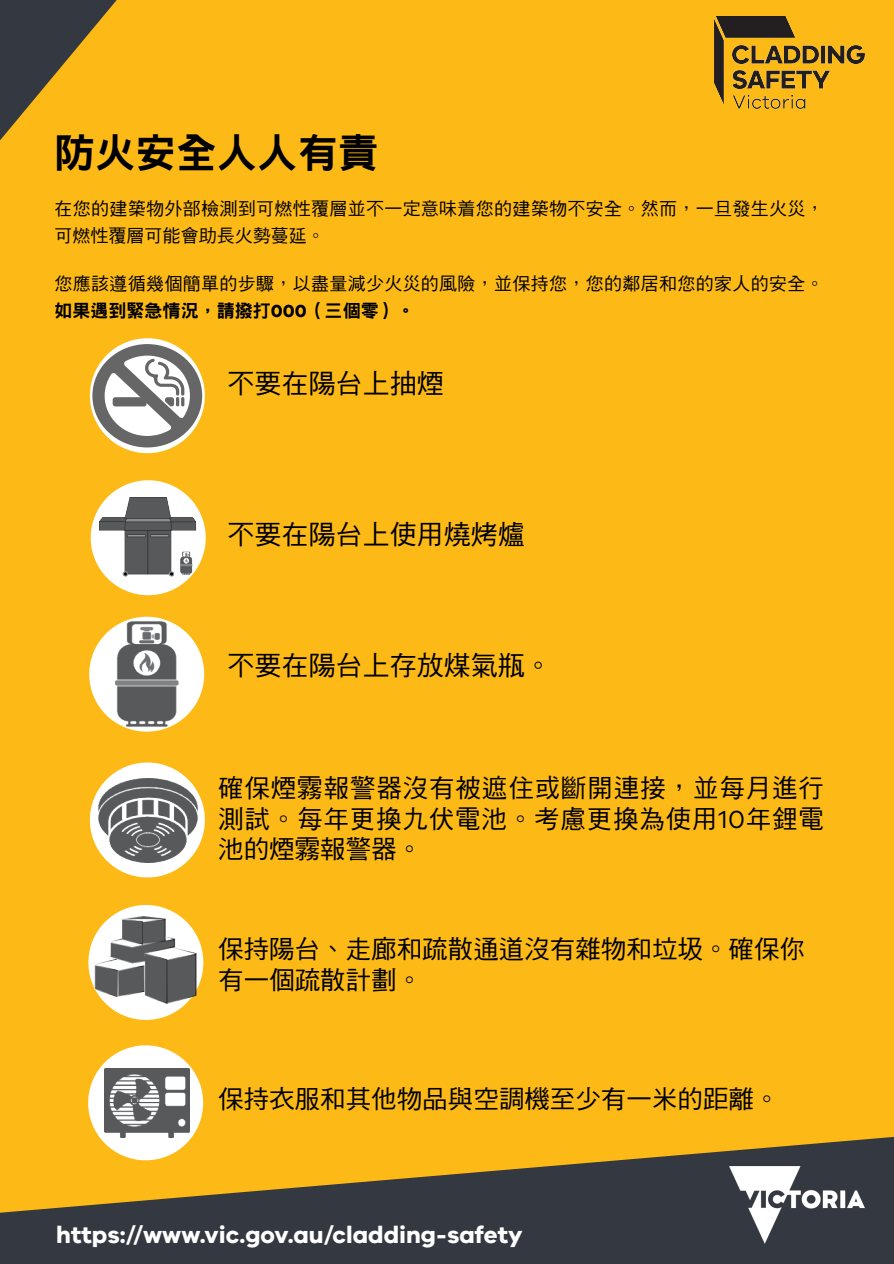
<style>
.page{position:relative;width:894px;height:1264px;background:#fff}
.page>*{position:absolute;margin:0;border:0;box-sizing:border-box;transform-origin:0 0}
.t1{font:40.5px "DF Hei Std W9";color:#000}
.t2{font:27px "DF Hei Std W5";color:#000}
.t3{font:25.5px/30.6px "DF Hei Std W5";color:#000;text-align:justify}
.t4{font:700 24px "VIC";color:#fff}
.t5{font:18px/27px "DF Hei Std W5";letter-spacing:.015em;color:#000}
.t6{font:18px "DF Hei Std W9";color:#000}
.s1{font-family:"VIC";font-weight:700}
.s2{font-family:"VIC"}
</style>
<div class="page">
<div style="left:0;top:0;width:893px;height:1263px;background:#fdba17"></div>
<svg style="left:0;top:1137px;width:893px;height:126px;fill:#343841"></svg>
<svg style="left:88px;top:1045px;width:115px;height:115px"></svg>
<svg style="left:88px;top:905px;width:115px;height:114px"></svg>
<svg style="left:90px;top:762px;width:115px;height:115px"></svg>
<svg style="left:131px;top:616px;width:32px;height:3px"></svg>
<svg style="left:91px;top:480px;width:115px;height:115px"></svg>
<img style="left:729px;top:1166px;width:135px;height:76px">
<img style="left:99px;top:498px;width:101px;height:80px">
<img style="left:89px;top:619px;width:116px;height:113px">
<img style="left:104px;top:1068px;width:86px;height:69px">
<svg style="left:0;top:0;width:117px;height:140px"></svg>
<img style="left:95px;top:916px;width:101px;height:87px">
<img style="left:714px;top:17px;width:150px;height:91px">
<img style="left:99px;top:779px;width:99px;height:83px">
<svg style="left:90px;top:338px;width:115px;height:115px"></svg>
<h1 class="t1" style="left:55px;top:130px;width:325px">防火安全人人有責</h1>
<p class="t5" style="left:55px;top:194px;width:770px">在您的建築物外部檢測到可燃性覆層並不一定意味着您的建築物不安全。然而，一旦發生火災，可燃性覆層可能會助長火勢蔓延。</p>
<p class="t5" style="left:55px;top:269px;width:770px">您應該遵循幾個簡單的步驟，以盡量減少火災的風險，並保持您，您的鄰居和您的家人的安全。</p>
<p class="t6" style="left:55px;top:300px;width:361px">如果遇到緊急情況，請撥打<span class="s1">000</span>（三個零）。</p>
<p class="t2" style="left:227px;top:369px;width:217px">不要在陽台上抽煙</p>
<p class="t2" style="left:227px;top:519px;width:298px">不要在陽台上使用燒烤爐</p>
<p class="t2" style="left:227px;top:650px;width:325px">不要在陽台上存放煤氣瓶。</p>
<p class="t3" style="left:218px;top:772px;width:607px">確保煙霧報警器沒有被遮住或斷開連接，並每月進行測試。每年更換九伏電池。考慮更換為使用<span class="s2">10</span>年鋰電池的煙霧報警器。</p>
<p class="t3" style="left:218px;top:933px;width:588px">保持陽台、走廊和疏散通道沒有雜物和垃圾。確保你有一個疏散計劃。</p>
<p class="t3" style="left:218px;top:1083px;width:562px">保持衣服和其他物品與空調機至少有一米的距離。</p>
<p class="t4" style="left:56px;top:1220px;width:467px">https://www.vic.gov.au/cladding-safety</p>
</div>
